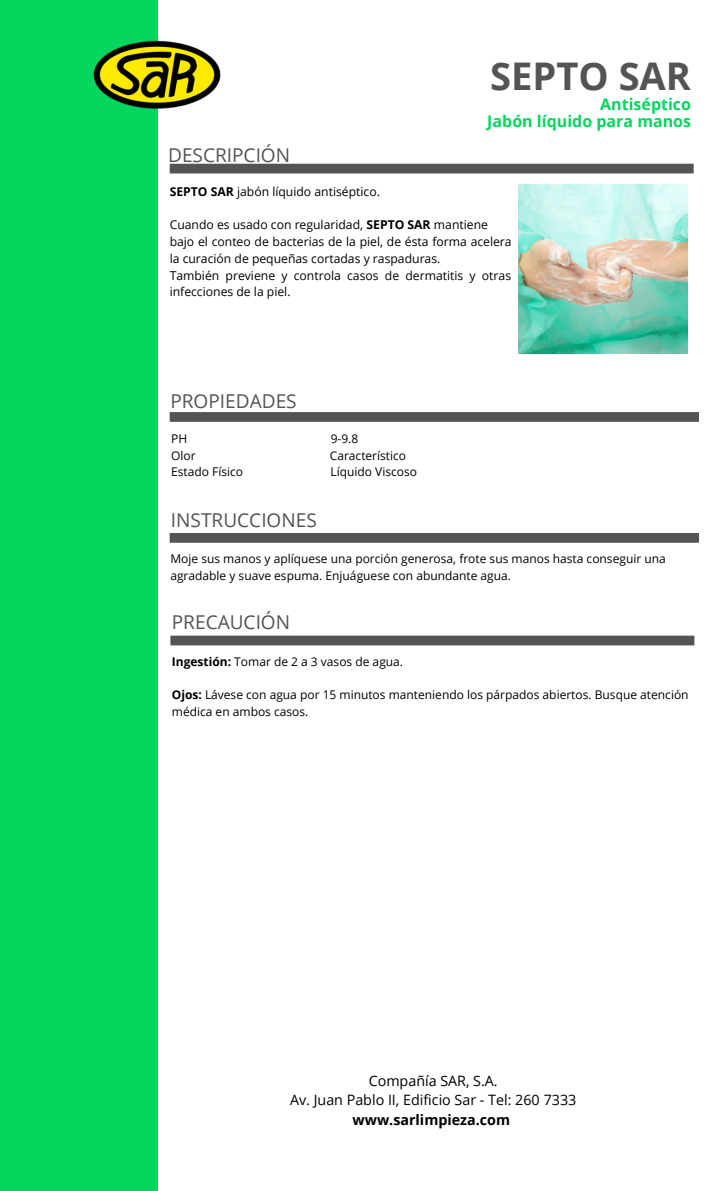
<style>
.page{position:relative;width:709px;height:1191px;background:#fff}
.page>*{position:absolute;margin:0;border:0;box-sizing:border-box;transform-origin:0 0}
.t1{font:700 38.1px "Open Sans";color:#545454}
.t2{font:19.1px "Open Sans";color:#545454}
.t3{font:700 16px/17px "Open Sans";color:#04d65e;text-align:right}
.t4{font:14.3px/19.6px "Open Sans";color:#000;text-align:center}
.t5{font:700 14.3px "Open Sans";color:#000}
.t6{font:12.2px/16.7px "Open Sans";color:#000}
.t7{font:12px/16.5px "Open Sans";color:#000}
.s1{font-weight:700}
</style>
<div class="page">
<div style="left:170px;top:164px;width:523px;height:9px;background:#545454"></div>
<svg style="left:170px;top:412px;width:529px;height:10px;background:#575757"></svg>
<div style="left:0;top:0;width:158px;height:1190px;background:#04d65e"></div>
<img style="left:93px;top:40px;width:128px;height:69px">
<svg style="left:454px;top:645px;width:12px;height:1px"></svg>
<svg style="left:170px;top:635px;width:524px;height:10px;background:#5f5f5f"></svg>
<img style="left:518px;top:184px;width:169px;height:169px">
<div style="left:170px;top:533px;width:529px;height:9px;background:#545454"></div>
<h2 class="t2" style="left:168px;top:141px;width:124px">DESCRIPCIÓN</h2>
<h1 class="t1" style="left:490px;top:50px;width:202px">SEPTO SAR</h1>
<h3 class="t3" style="left:487px;top:96px;width:205px">Antiséptico<br>Jabón líquido para manos</h3>
<p class="t6" style="left:170px;top:183px;width:212px"><span class="s1">SEPTO SAR</span> jabón líquido antiséptico.</p>
<p class="t6" style="left:170px;top:216px;width:343px">Cuando es usado con regularidad, <span class="s1">SEPTO SAR</span> mantiene bajo el conteo de bacterias de la piel, de ésta forma acelera la curación de pequeñas cortadas y raspaduras.<br>También previene y controla casos de dermatitis y otras infecciones de la piel.</p>
<h2 class="t2" style="left:170px;top:388px;width:128px">PROPIEDADES</h2>
<p class="t7" style="left:171px;top:430px;width:18px">PH</p>
<p class="t7" style="left:331px;top:430px;width:29px">9-9.8</p>
<p class="t7" style="left:171px;top:446px;width:26px">Olor</p>
<p class="t7" style="left:330px;top:446px;width:78px">Característico</p>
<p class="t7" style="left:171px;top:463px;width:73px">Estado Físico</p>
<p class="t7" style="left:330px;top:463px;width:88px">Líquido Viscoso</p>
<h2 class="t2" style="left:171px;top:507px;width:147px">INSTRUCCIONES</h2>
<p class="t7" style="left:170px;top:550px;width:497px">Moje sus manos y aplíquese una porción generosa, frote sus manos hasta conseguir una agradable y suave espuma. Enjuáguese con abundante agua.</p>
<h2 class="t2" style="left:172px;top:608px;width:120px">PRECAUCIÓN</h2>
<p class="t7" style="left:172px;top:653px;width:233px"><span class="s1">Ingestión:</span> Tomar de 2 a 3 vasos de agua.</p>
<p class="t7" style="left:172px;top:686px;width:518px"><span class="s1">Ojos:</span> Lávese con agua por 15 minutos manteniendo los párpados abiertos. Busque atención médica en ambos casos.</p>
<p class="t4" style="left:290px;top:1069px;width:288px">Compañía SAR, S.A.<br>Av. Juan Pablo II, Edificio Sar - Tel: 260 7333</p>
<p class="t5" style="left:353px;top:1109px;width:159px">www.sarlimpieza.com</p>
</div>
